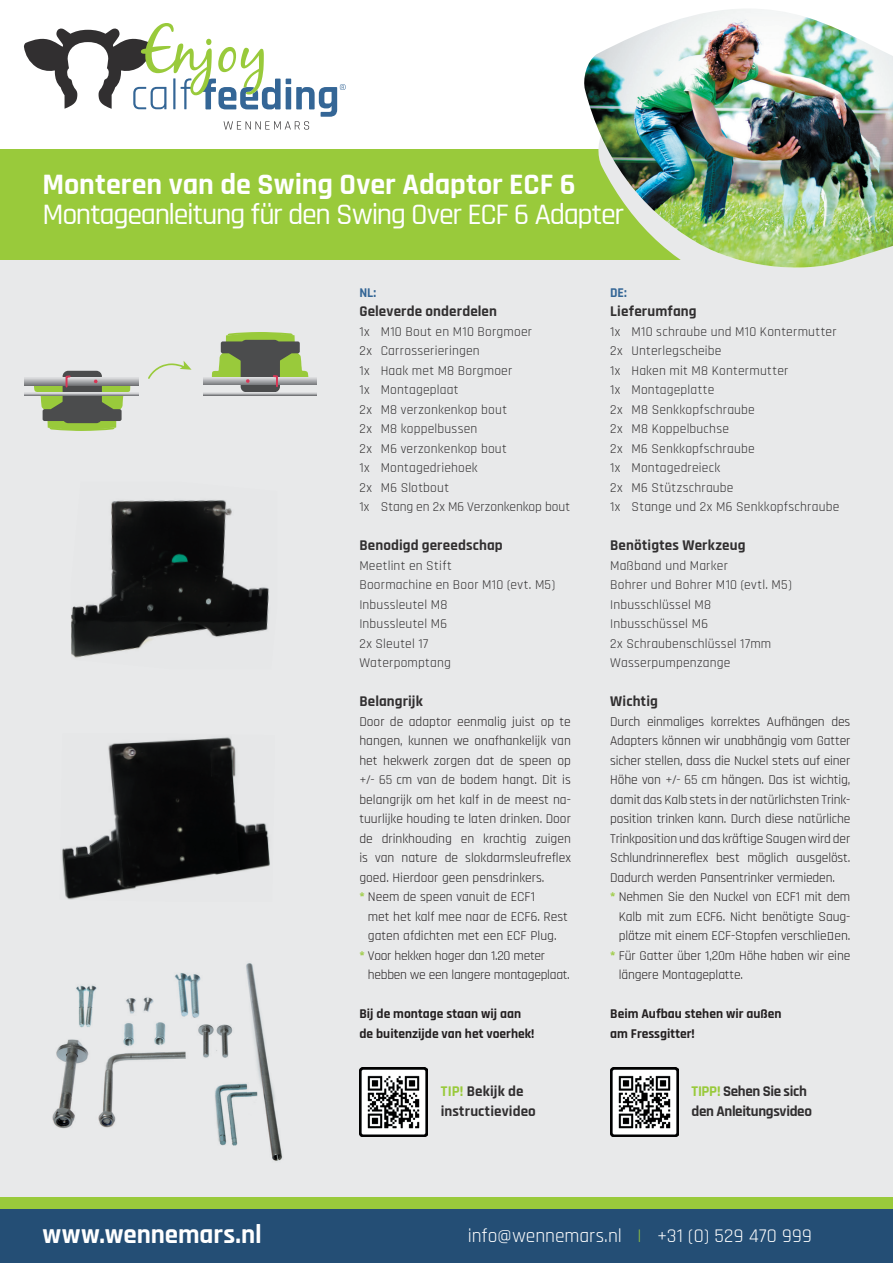
<style>
.page{position:relative;width:893px;height:1263px;background:#fff}
.page>*{position:absolute;margin:0;border:0;box-sizing:border-box;transform-origin:0 0}
.t1{font:500 30px "Rajdhani";letter-spacing:-.045em;color:#fff}
.t2{font:700 30px "Rajdhani";color:#fff}
.t3{font:700 27px "Rajdhani";color:#fff}
.t4{font:19.5px "Rajdhani";letter-spacing:.005em;color:#fff}
.t5{font:700 15px "Rajdhani";letter-spacing:.005em;color:#312f30}
.t6{font:700 15px "Rajdhani";letter-spacing:-.025em;color:#312f30}
.t7{font:700 15px "Rajdhani";letter-spacing:-.02em;color:#312f30}
.t8{font:13.5px/19.5px "Rajdhani";letter-spacing:-.01em;color:#231f20;text-align:justify}
.t9{font:13.5px "Rajdhani";letter-spacing:.015em;color:#312f30}
.t10{font:700 13.5px "Rajdhani";color:#231f20}
.t11{font:13.5px "Rajdhani";letter-spacing:-.005em;color:#312f30}
.t12{font:700 13.5px "Rajdhani";color:#346696}
.s1{color:#312f30}
.s2{font-weight:700;color:#99ca3b}
.s3{color:#99ca3b}
</style>
<div class="page">
<div style="left:0;top:199px;width:893px;height:998px;background:#e8e9ea"></div>
<div style="left:0;top:149px;width:893px;height:110px;background:#99ca3b"></div>
<div style="left:0;top:1197px;width:893px;height:17px;background:#99ca3b"></div>
<div style="left:0;top:1209px;width:893px;height:54px;background:#244e75"></div>
<svg style="left:24px;top:23px;width:321px;height:107px"></svg>
<img style="left:582px;top:9px;width:311px;height:259px">
<img style="left:71px;top:500px;width:198px;height:158px">
<img style="left:61px;top:737px;width:209px;height:163px">
<img style="left:52px;top:963px;width:231px;height:198px">
<img style="left:359px;top:1068px;width:69px;height:68px">
<img style="left:610px;top:1068px;width:69px;height:68px">
<div style="left:241px;top:340px;width:39px;height:52px;background:#4b4c4d;border-radius:6px"></div>
<div style="left:63px;top:371px;width:39px;height:52px;background:#4b4c4d;border-radius:6px"></div>
<svg style="left:25px;top:377px;width:113px;height:8px"></svg>
<svg style="left:25px;top:393px;width:113px;height:2px"></svg>
<svg style="left:203px;top:377px;width:114px;height:8px"></svg>
<svg style="left:203px;top:392px;width:114px;height:3px"></svg>
<svg style="left:31px;top:374px;width:102px;height:57px"></svg>
<svg style="left:209px;top:332px;width:102px;height:56px"></svg>
<svg style="left:148px;top:361px;width:44px;height:18px"></svg>
<p class="t2" style="left:43px;top:166px;width:534px">Monteren van de Swing Over Adaptor ECF 6</p>
<p class="t1" style="left:43px;top:197px;width:583px">Montageanleitung für den Swing Over ECF 6 Adapter</p>
<p class="t3" style="left:43px;top:1217px;width:221px">www.wennemars.nl</p>
<p class="t12" style="left:359px;top:284px;width:18px">NL:</p>
<p class="t5" style="left:359px;top:302px;width:139px">Geleverde onderdelen</p>
<p class="t9" style="left:359px;top:324px;width:174px">1x M10 Bout en M10 Borgmoer</p>
<p class="t9" style="left:359px;top:343px;width:122px">2x Carrosserieringen</p>
<p class="t9" style="left:359px;top:363px;width:154px">1x Haak met M8 Borgmoer</p>
<p class="t9" style="left:359px;top:382px;width:101px">1x Montageplaat</p>
<p class="t9" style="left:359px;top:402px;width:149px">2x M8 verzonkenkop bout</p>
<p class="t9" style="left:359px;top:421px;width:119px">2x M8 koppelbussen</p>
<p class="t9" style="left:359px;top:441px;width:149px">2x M6 verzonkenkop bout</p>
<p class="t9" style="left:359px;top:460px;width:120px">1x Montagedriehoek</p>
<p class="t9" style="left:359px;top:480px;width:91px">2x M6 Slotbout</p>
<p class="t11" style="left:359px;top:499px;width:212px">1x Stang en 2x M6 Verzonkenkop bout</p>
<p class="t5" style="left:359px;top:536px;width:145px">Benodigd gereedschap</p>
<p class="t9" style="left:359px;top:558px;width:94px">Meetlint en Stift</p>
<p class="t9" style="left:359px;top:577px;width:197px">Boormachine en Boor M10 (evt. M5)</p>
<p class="t9" style="left:359px;top:597px;width:90px">Inbussleutel M8</p>
<p class="t9" style="left:359px;top:616px;width:89px">Inbussleutel M6</p>
<p class="t9" style="left:359px;top:636px;width:70px">2x Sleutel 17</p>
<p class="t9" style="left:359px;top:655px;width:93px">Waterpomptang</p>
<p class="t5" style="left:359px;top:692px;width:65px">Belangrijk</p>
<p class="t8" style="left:359px;top:712px;width:213px">Door de adaptor eenmalig juist op te hangen, kunnen we onafhankelijk van het hekwerk zorgen dat de speen op <span class="s1">+/- 65</span> cm van de bodem hangt. Dit is belangrijk om het kalf in de meest na&shy;tuurlijke houding te laten drinken. Door de drinkhouding en krachtig zuigen is van nature de slokdarmsleufreflex goed. Hierdoor geen pensdrinkers.</p>
<p class="t8" style="left:359px;top:887px;width:177px"><span class="s2">*</span> Neem de speen vanuit de ECF1</p>
<p class="t8" style="left:368px;top:907px;width:202px">met het kalf mee naar de ECF6. Rest</p>
<p class="t8" style="left:368px;top:926px;width:190px">gaten afdichten met een ECF Plug.</p>
<p class="t8" style="left:359px;top:946px;width:187px"><span class="s2">*</span> Voor hekken hoger dan 1.20 meter</p>
<p class="t8" style="left:368px;top:965px;width:203px">hebben we een langere montageplaat.</p>
<p class="t10" style="left:359px;top:1005px;width:163px">Bij de montage staan wij aan</p>
<p class="t10" style="left:359px;top:1025px;width:176px">de buitenzijde van het voerhek!</p>
<p class="t5" style="left:441px;top:1082px;width:84px"><span class="s3">TIP!</span> Bekijk de</p>
<p class="t5" style="left:441px;top:1102px;width:97px">instructievideo</p>
<p class="t12" style="left:610px;top:284px;width:18px">DE:</p>
<p class="t5" style="left:610px;top:302px;width:88px">Lieferumfang</p>
<p class="t9" style="left:610px;top:324px;width:228px">1x M10 schraube und M10 Kontermutter</p>
<p class="t9" style="left:610px;top:343px;width:113px">2x Unterlegscheibe</p>
<p class="t9" style="left:610px;top:363px;width:180px">1x Haken mit M8 Kontermutter</p>
<p class="t9" style="left:610px;top:382px;width:106px">1x Montageplatte</p>
<p class="t9" style="left:610px;top:402px;width:146px">2x M8 Senkkopfschraube</p>
<p class="t9" style="left:610px;top:421px;width:120px">2x M8 Koppelbuchse</p>
<p class="t9" style="left:610px;top:441px;width:146px">2x M6 Senkkopfschraube</p>
<p class="t9" style="left:610px;top:460px;width:112px">1x Montagedreieck</p>
<p class="t9" style="left:610px;top:480px;width:125px">2x M6 Stützschraube</p>
<p class="t9" style="left:610px;top:499px;width:231px">1x Stange und 2x M6 Senkkopfschraube</p>
<p class="t5" style="left:610px;top:536px;width:137px">Benötigtes Werkzeug</p>
<p class="t9" style="left:610px;top:558px;width:119px">Maßband und Marker</p>
<p class="t9" style="left:610px;top:577px;width:183px">Bohrer und Bohrer M10 (evtl. M5)</p>
<p class="t9" style="left:610px;top:597px;width:102px">Inbusschlüssel M8</p>
<p class="t9" style="left:610px;top:616px;width:99px">Inbusschüssel M6</p>
<p class="t9" style="left:610px;top:636px;width:163px">2x Schraubenschlüssel 17mm</p>
<p class="t9" style="left:610px;top:655px;width:122px">Wasserpumpenzange</p>
<p class="t5" style="left:610px;top:692px;width:49px">Wichtig</p>
<p class="t8" style="left:610px;top:712px;width:242px">Durch einmaliges korrektes Aufhängen des Adapters können wir unabhängig vom Gatter sicher stellen, dass die Nuckel stets auf einer Höhe von <span class="s1">+/- 65</span> cm hängen. Das ist wichtig, damit das Kalb stets in der natürlichsten Trink&shy;position trinken kann. Durch diese natürliche Trinkposition und das kräftige Saugen wird der Schlundrinnereflex best möglich ausgelöst.<br>Dadurch werden Pansentrinker vermieden.</p>
<p class="t8" style="left:619px;top:887px;width:233px;text-indent:-9px"><span class="s2">*</span> Nehmen Sie den Nuckel von ECF1 mit dem Kalb mit zum ECF6. Nicht benötigte Saug&shy;plätze mit einem ECF-Stopfen verschlieβen.</p>
<p class="t8" style="left:619px;top:946px;width:233px;text-indent:-9px"><span class="s2">*</span> Für Gatter über 1,20m Höhe haben wir eine längere Montageplatte.</p>
<p class="t10" style="left:610px;top:1005px;width:173px">Beim Aufbau stehen wir außen</p>
<p class="t10" style="left:610px;top:1025px;width:86px">am Fressgitter!</p>
<p class="t7" style="left:691px;top:1082px;width:117px"><span class="s3">TIPP!</span> Sehen Sie sich</p>
<p class="t6" style="left:691px;top:1102px;width:122px">den Anleitungsvideo</p>
<p class="t4" style="left:468px;top:1224px;width:345px">info@wennemars.nl <span class="s3">|</span> +31 (0) 529 470 999</p>
</div>
